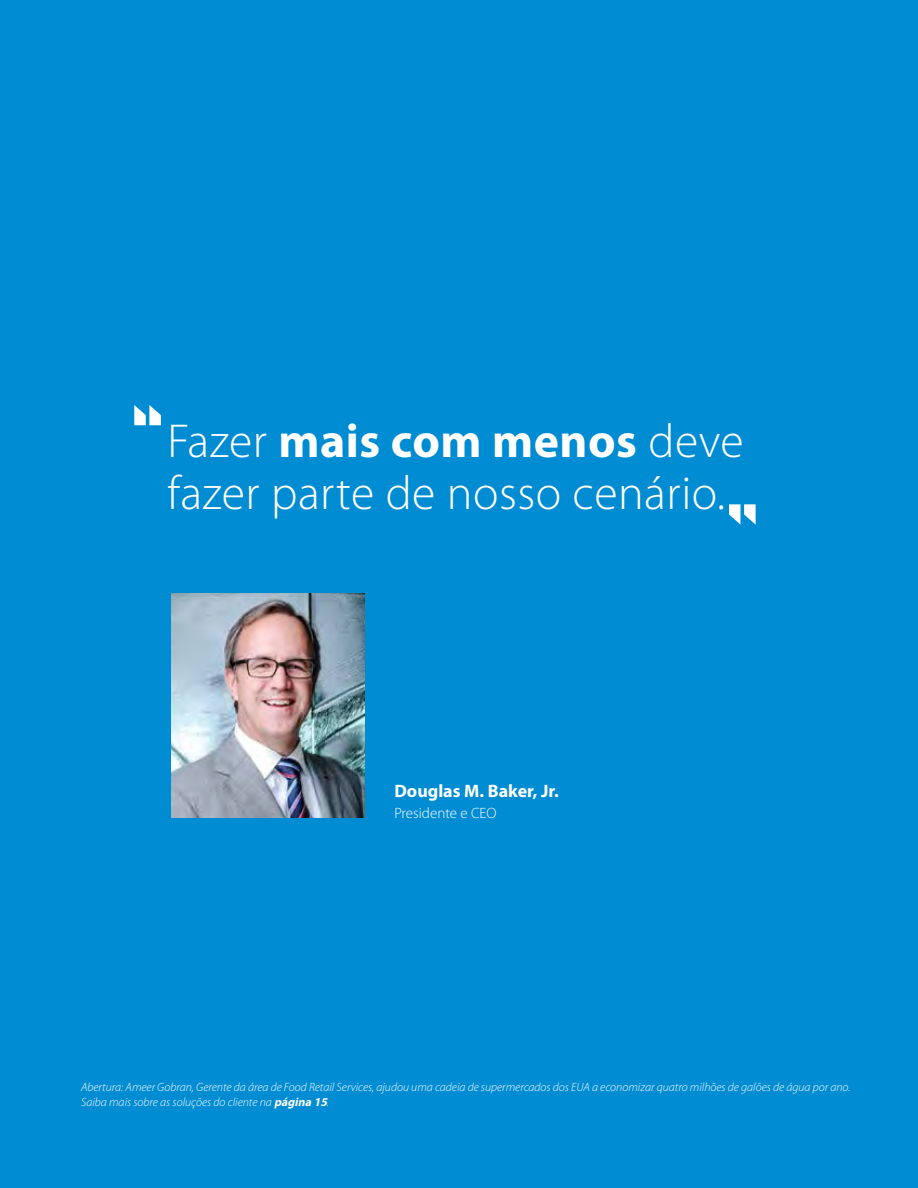
<style>
.page{position:relative;width:918px;height:1188px;background:#008cd2}
.page>*{position:absolute;margin:0;border:0;box-sizing:border-box;transform-origin:0 0}
.t1{font:300 47.85px/51.9px "Myriad Pro";letter-spacing:.01em;color:#fff}
.t2{font:700 18px "Myriad Pro";color:#fff}
.t3{font:300 15px "Myriad Pro";color:#fff}
.t4{font:italic 300 12px/15px "Myriad Pro";color:#fff}
.s1{font-weight:700}
</style>
<div class="page">
<img style="left:171px;top:593px;width:193px;height:225px">
<svg style="left:134px;top:405px;width:27px;height:20px"></svg>
<svg style="left:729px;top:504px;width:27px;height:21px"></svg>
<h1 class="t1" style="left:167px;top:416px;width:578px">Fazer <span class="s1">mais com menos</span> deve fazer parte de nosso cenário.</h1>
<h2 class="t2" style="left:394px;top:779px;width:166px">Douglas M. Baker, Jr.</h2>
<p class="t3" style="left:394px;top:805px;width:104px">Presidente e CEO</p>
<p class="t4" style="left:81px;top:1080px;width:771px">Abertura: Ameer Gobran, Gerente da área de Food Retail Services, ajudou uma cadeia de supermercados dos EUA a economizar quatro milhões de galões de água por ano.<br>Saiba mais sobre as soluções do cliente na <span class="s1">página 15</span>.</p>
</div>
